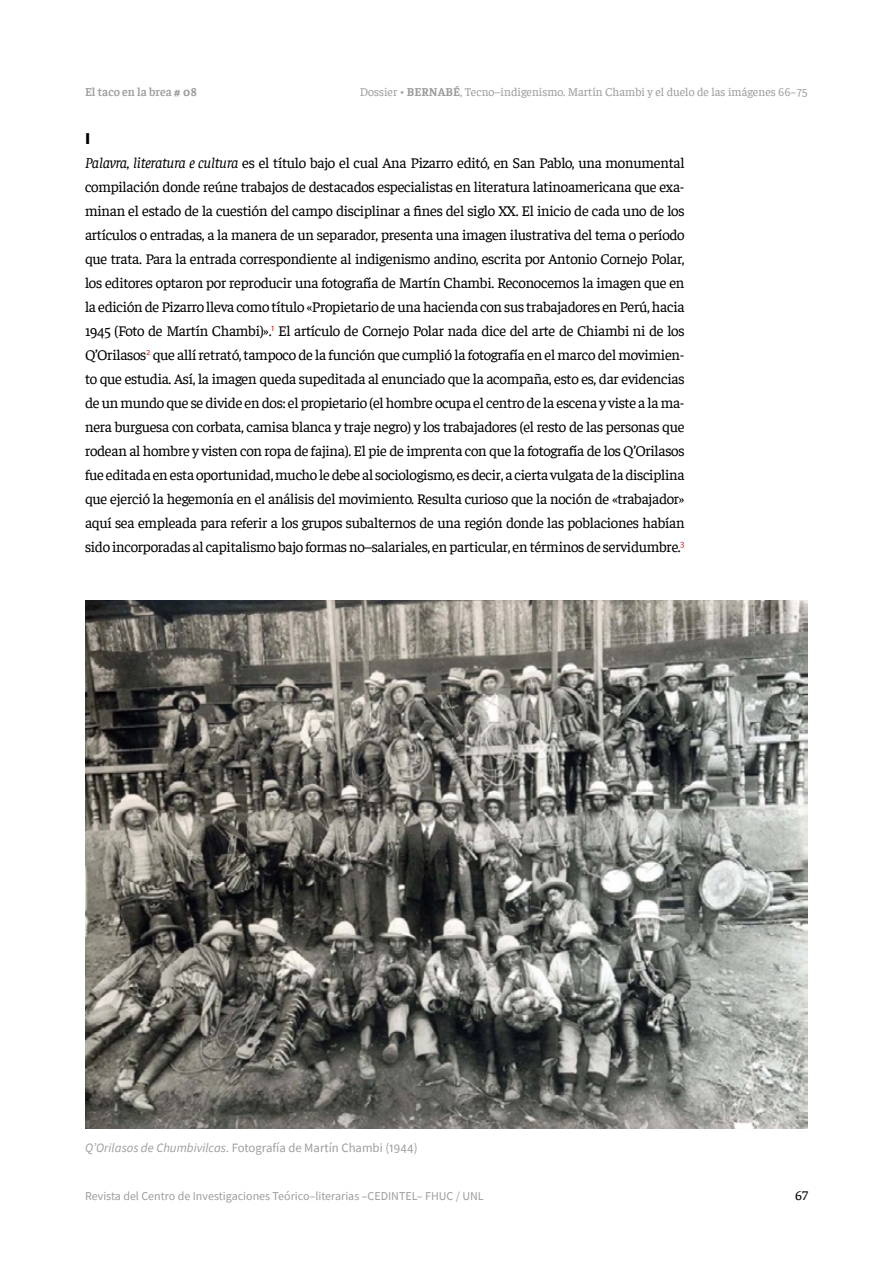
<style>
.page{position:relative;width:893px;height:1263px;background:#fff}
.page>*{position:absolute;margin:0;border:0;box-sizing:border-box;transform-origin:0 0}
.t1{font:900 16.5px "Source Sans Pro";color:#000}
.t2{font:15px/24px "Faustina";letter-spacing:-.02em;color:#000;text-align:justify}
.t3{font:13.5px "Faustina";color:#000}
.t4{font:12.75px "Source Sans Pro";color:#9d9d9c}
.t5{font:12px "Faustina";color:#9d9d9c}
.t6{font:12px "Source Sans Pro";color:#9d9d9c}
.t7{font:600 12px "Faustina";color:#9d9d9c}
.s1{font-weight:700}
.s2{font-family:"Source Sans Pro"}
.s3{font-style:italic}
</style>
<div class="page">
<img style="left:85px;top:600px;width:722px;height:528px">
<p class="t7" style="left:85px;top:84px;width:113px">El taco en la brea <span class="s1"># 08</span></p>
<p class="t5" style="left:360px;top:84px;width:450px">Dossier • <span class="s1">BERNABÉ</span>, Tecno–indigenismo. Martín Chambi y el duelo de las imágenes <span class="s2">66–75</span></p>
<p class="t1" style="left:85px;top:127px;width:7px">I</p>
<p class="t2" style="left:85px;top:150px;width:601px"><span class="s3">Palavra, literatura e cultura</span> es el título bajo el cual Ana Pizarro editó, en San Pablo, una monumental compilación donde reúne trabajos de destacados especialistas en literatura latinoamericana que exa&shy;minan el estado de la cuestión del campo disciplinar a fines del siglo XX. El inicio de cada uno de los artículos o entradas, a la manera de un separador, presenta una imagen ilustrativa del tema o período que trata. Para la entrada correspondiente al indigenismo andino, escrita por Antonio Cornejo Polar, los editores optaron por reproducir una fotografía de Martín Chambi. Reconocemos la imagen que en la edición de Pizarro lleva como título «Propietario de una hacienda con sus trabajadores en Perú, hacia 1945 (Foto de Martín Chambi)».<sup>1</sup> El artículo de Cornejo Polar nada dice del arte de Chiambi ni de los Q’Orilasos<sup>2</sup> que allí retrató, tampoco de la función que cumplió la fotografía en el marco del movimien&shy;to que estudia. Así, la imagen queda supeditada al enunciado que la acompaña, esto es, dar evidencias de un mundo que se divide en dos: el propietario (el hombre ocupa el centro de la escena y viste a la ma&shy;nera burguesa con corbata, camisa blanca y traje negro) y los trabajadores (el resto de las personas que rodean al hombre y visten con ropa de fajina). El pie de imprenta con que la fotografía de los Q’Orilasos fue editada en esta oportunidad, mucho le debe al sociologismo, es decir, a cierta vulgata de la disciplina que ejerció la hegemonía en el análisis del movimiento. Resulta curioso que la noción de «trabajador» aquí sea empleada para referir a los grupos subalternos de una región donde las poblaciones habían sido incorporadas al capitalismo bajo formas no–salariales, en particular, en términos de servidumbre.<sup>3</sup></p>
<p class="t4" style="left:85px;top:1140px;width:334px"><span class="s3">Q’Orilasos de Chumbivilcas</span>. Fotografía de Martín Chambi (1944)</p>
<p class="t6" style="left:85px;top:1188px;width:400px">Revista del Centro de Investigaciones Teórico–literarias –CEDINTEL– FHUC / UNL</p>
<p class="t3" style="left:795px;top:1186px;width:14px">67</p>
</div>
